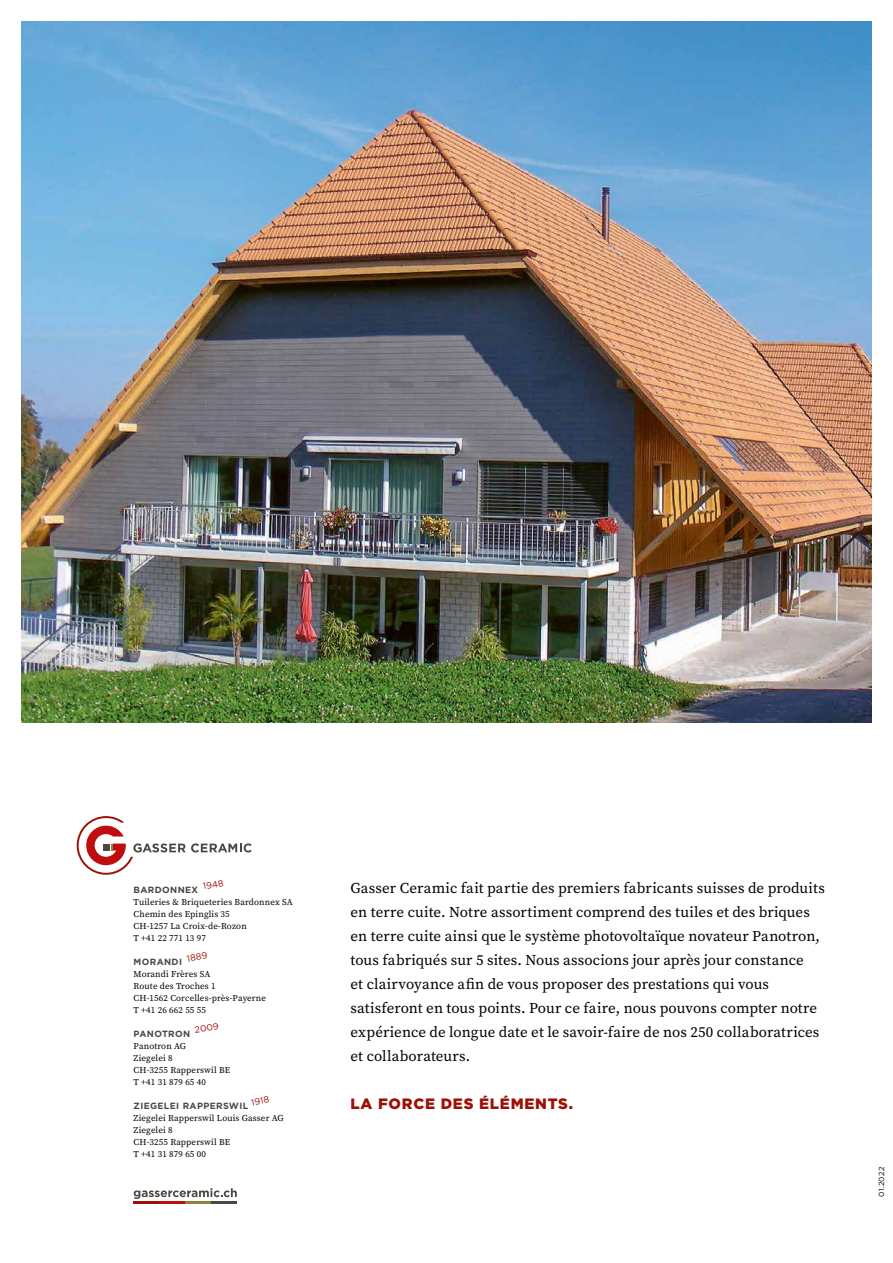
<style>
.page{position:relative;width:893px;height:1263px;background:#fff}
.page>*{position:absolute;margin:0;border:0;box-sizing:border-box;transform-origin:0 0}
.t1{font:15px/24px "Source Serif Pro";letter-spacing:.005em;color:#000}
.t2{font:900 15px "Gotham";letter-spacing:.05em;color:#9c1006}
.t3{font:9px/12px "Source Serif Pro";letter-spacing:.015em;color:#000}
.t4{font:700 9px "Gotham";letter-spacing:.04em;color:#4a4941}
.t5{font:9px "Gotham";color:#9c1006}
.t6{font:7.5px "Gotham";color:#000}
</style>
<div class="page">
<img style="left:21px;top:21px;width:851px;height:702px">
<svg style="left:77px;top:816px;width:175px;height:59px"></svg>
<svg style="left:134px;top:1188px;width:103px;height:11px"></svg>
<hr style="left:134px;top:1201px;width:25px;height:3px;background:#9c1006">
<hr style="left:160px;top:1201px;width:25px;height:3px;background:#c00d0e">
<hr style="left:186px;top:1201px;width:25px;height:3px;background:#8e823d">
<hr style="left:212px;top:1201px;width:25px;height:3px;background:#4a4941">
<p class="t5" style="left:202px;top:881px;width:22px;rotate:-10deg">1948</p>
<p class="t4" style="left:134px;top:884px;width:66px">BARDONNEX</p>
<p class="t3" style="left:134px;top:896px;width:161px">Tuileries &amp; Briqueteries Bardonnex SA<br>Chemin des Epinglis 35<br>CH-1257 La Croix-de-Rozon<br>T +41 22 771 13 97</p>
<p class="t4" style="left:134px;top:956px;width:50px">MORANDI</p>
<p class="t3" style="left:134px;top:968px;width:134px">Morandi Frères SA<br>Route des Troches 1<br>CH-1562 Corcelles-près-Payerne<br>T +41 26 662 55 55</p>
<p class="t4" style="left:134px;top:1028px;width:58px">PANOTRON</p>
<p class="t3" style="left:134px;top:1040px;width:98px">Panotron AG<br>Ziegelei 8<br>CH-3255 Rapperswil BE<br>T +41 31 879 65 40</p>
<p class="t4" style="left:134px;top:1100px;width:116px">ZIEGELEI RAPPERSWIL</p>
<p class="t3" style="left:134px;top:1112px;width:152px">Ziegelei Rapperswil Louis Gasser AG<br>Ziegelei 8<br>CH-3255 Rapperswil BE<br>T +41 31 879 65 00</p>
<p class="t5" style="left:186px;top:953px;width:22px;rotate:-10deg">1889</p>
<p class="t5" style="left:194px;top:1024px;width:25px;rotate:-10deg">2009</p>
<p class="t5" style="left:250px;top:1097px;width:19px;rotate:-10deg">19 18</p>
<p class="t1" style="left:351px;top:876px;width:476px">Gasser Ceramic fait partie des premiers fabricants suisses de produits en terre cuite. Notre assortiment comprend des tuiles et des briques en terre cuite ainsi que le système photovoltaïque novateur Panotron, tous fabriqués sur 5 sites. Nous associons jour après jour constance<br>et clairvoyance afin de vous proposer des prestations qui vous satisferont en tous points. Pour ce faire, nous pouvons compter notre expérience de longue date et le savoir-faire de nos 250 collaboratrices et collaborateurs.</p>
<p class="t2" style="left:351px;top:1094px;width:224px">LA FORCE DES ÉLÉMENTS.</p>
<p class="t6" style="left:877px;top:1197px;width:32px;rotate:-90deg">01.2022</p>
</div>
